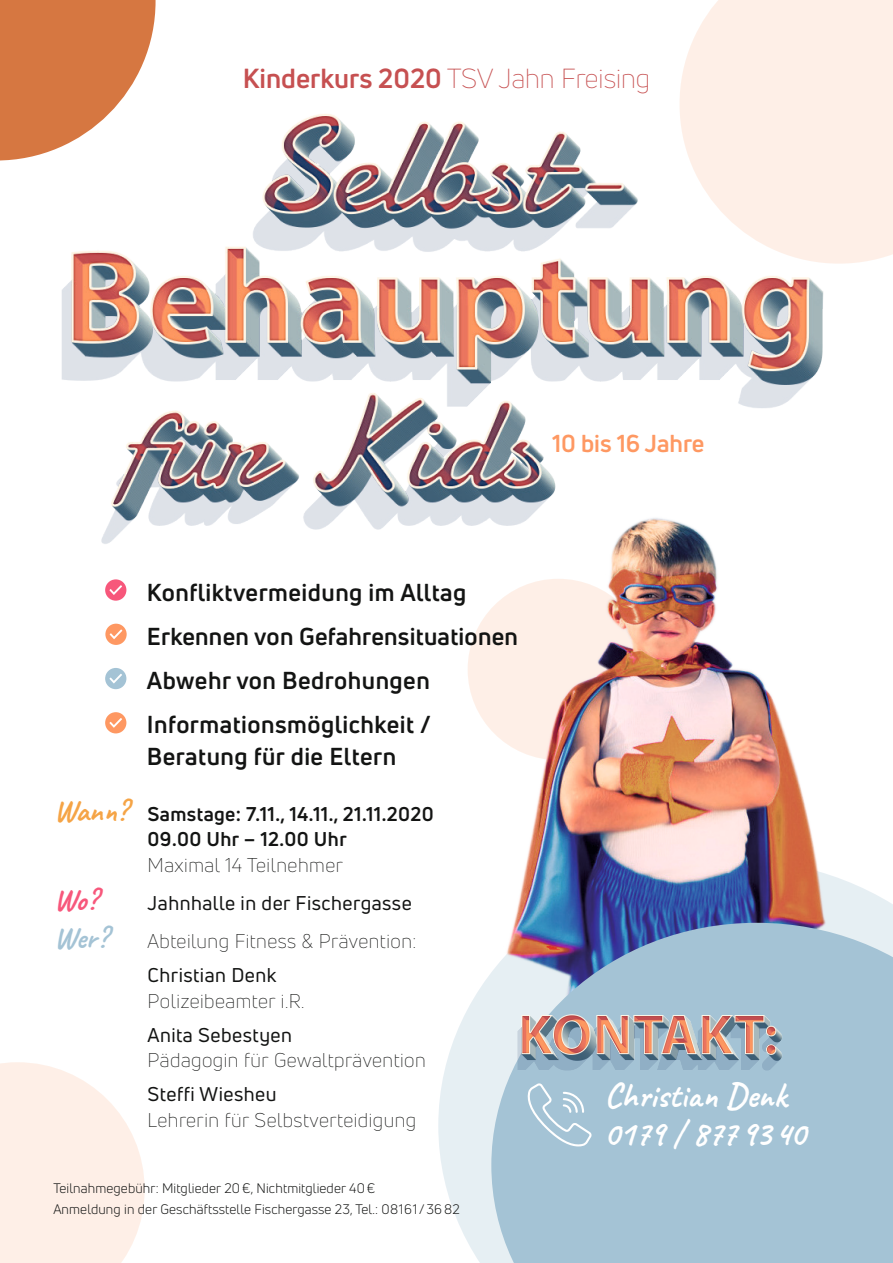
<style>
.page{position:relative;width:893px;height:1263px;background:#fff}
.page>*{position:absolute;margin:0;border:0;box-sizing:border-box;transform-origin:0 0}
.t1{font:700 34.5px "Caveat";color:#fff}
.t2{font:700 34.5px "Caveat";letter-spacing:-.02em;color:#fff}
.t3{font:700 30px "Caveat";color:#a4c3d5}
.t4{font:700 30px "Caveat";color:#f7577b}
.t5{font:300 27px "Uni Neue";color:#c65051}
.t6{font:700 24px "Uni Neue";letter-spacing:.02em;color:#131413}
.t7{font:700 24px "Uni Neue";color:#fe9862}
.t8{font:300 19.5px/25.5px "Uni Neue";letter-spacing:.025em;color:#131413}
.t9{font:19.5px "Uni Neue";letter-spacing:.025em;color:#131413}
.t10{font:700 19.5px "Uni Neue";letter-spacing:.02em;color:#131413}
.t11{font:13.5px "Uni Neue";letter-spacing:.01em;color:#131413}
.s1{font-weight:700}
.s2{font-family:"Caveat";font-size:30px;color:#f5a446}
</style>
<div class="page">
<div style="left:0;top:0;width:156px;height:161px;background:#d67741"></div>
<div style="left:717px;top:0;width:176px;height:263px;background:#feefe7"></div>
<div style="left:468px;top:579px;width:181px;height:181px;background:#feefe7;border-radius:50%"></div>
<svg style="left:0;top:1062px;width:145px;height:201px;background:#fef1ea"></svg>
<svg style="left:438px;top:898px;width:455px;height:365px;fill:#e6eff3"></svg>
<img style="left:485px;top:568px;width:396px;height:355px">
<img style="left:38px;top:2px;width:808px;height:566px">
<svg style="left:105px;top:579px;width:21px;height:22px"></svg>
<svg style="left:105px;top:624px;width:22px;height:21px"></svg>
<svg style="left:105px;top:668px;width:21px;height:21px"></svg>
<svg style="left:105px;top:712px;width:21px;height:21px"></svg>
<div style="left:491px;top:923px;width:402px;height:340px;background:#a4c3d5"></div>
<img style="left:477px;top:909px;width:343px;height:173px">
<svg style="left:526px;top:1083px;width:66px;height:63px;background:#b0cbda"></svg>
<p class="t5" style="left:243px;top:62px;width:409px"><span class="s1">Kinderkurs 2020</span> TSV Jahn Freising</p>
<p class="t7" style="left:552px;top:429px;width:154px">10 bis 16 Jahre</p>
<p class="t6" style="left:147px;top:577px;width:321px">Konfliktvermeidung im Alltag</p>
<p class="t6" style="left:147px;top:621px;width:373px">Erkennen von Gefahrensituationen</p>
<p class="t6" style="left:147px;top:665px;width:284px">Abwehr von Bedrohungen</p>
<p class="t6" style="left:147px;top:710px;width:285px">Informationsmöglichkeit /</p>
<p class="t6" style="left:147px;top:741px;width:251px">Beratung für die Eltern</p>
<p class="t10" style="left:54px;top:801px;width:381px"><span class="s2">Wann?</span> Samstage: 7.11., 14.11., 21.11.2020</p>
<p class="t8" style="left:148px;top:826px;width:201px"><span class="s1">09.00 Uhr – 12.00 Uhr<br></span>Maximal 14 Teilnehmer</p>
<p class="t4" style="left:54px;top:881px;width:45px">Wo?</p>
<p class="t9" style="left:148px;top:891px;width:266px">Jahnhalle in der Fischergasse</p>
<p class="t3" style="left:54px;top:919px;width:55px">Wer?</p>
<p class="t8" style="left:148px;top:928px;width:270px">Abteilung Fitness &amp; Prävention:</p>
<p class="t9" style="left:148px;top:963px;width:131px">Christian Denk</p>
<p class="t8" style="left:148px;top:988px;width:159px">Polizeibeamter i.R.</p>
<p class="t9" style="left:148px;top:1022px;width:146px">Anita Sebestyen</p>
<p class="t8" style="left:148px;top:1047px;width:280px">Pädagogin für Gewaltprävention</p>
<p class="t9" style="left:148px;top:1082px;width:130px">Steffi Wiesheu</p>
<p class="t8" style="left:148px;top:1107px;width:270px">Lehrerin für Selbstverteidigung</p>
<p class="t11" style="left:53px;top:1180px;width:324px">Teilnahmegebühr: Mitglieder 20€, Nichtmitglieder 40€</p>
<p class="t11" style="left:53px;top:1201px;width:408px">Anmeldung in der Geschäftsstelle Fischergasse 23, Tel.: 08161 / 3682</p>
<p class="t1" style="left:604px;top:1073px;width:184px">Christian Denk</p>
<p class="t2" style="left:604px;top:1111px;width:203px">0179 / 877 93 40</p>
</div>
